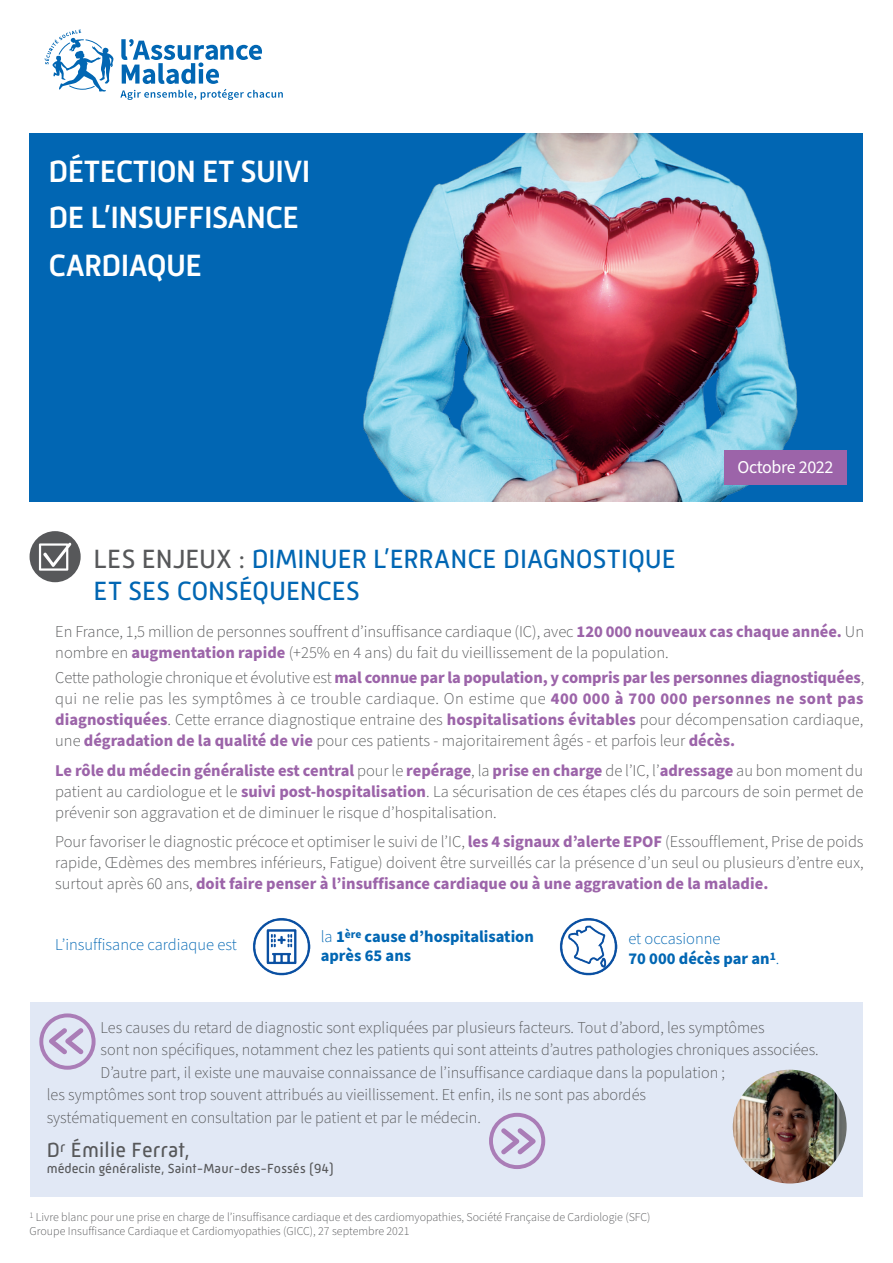
<style>
.page{position:relative;width:893px;height:1263px;background:#fff}
.page>*{position:absolute;margin:0;border:0;box-sizing:border-box;transform-origin:0 0}
.t1{font:500 31.5px/47.2px "Mic 32 New";letter-spacing:-.02em;color:#fff}
.t2{font:27px/31.5px "Mic 32 New";letter-spacing:-.005em;color:#0166b3}
.t3{font:21px "Mic 32 New";letter-spacing:.01em;color:#57585a}
.t4{font:18px "Source Sans Pro";letter-spacing:-.02em;color:#fff}
.t5{font:300 16.5px/21px "Source Sans Pro";color:#57585a;text-align:justify}
.t6{font:700 16.5px/19.5px "Source Sans Pro";color:#0166b3}
.t7{font:300 16.5px "Source Sans Pro";color:#0166b3}
.t8{font:13.5px "Mic 32 New";color:#57585a}
.t9{font:300 12px/14.4px "Source Sans Pro";color:#57585a}
.s1{color:#57585a}
.s2{font-weight:700;color:#9c64a9}
.s3{font-weight:300}
</style>
<div class="page">
<div style="left:30px;top:133px;width:833px;height:369px;background:#0166b3"></div>
<img style="left:363px;top:133px;width:435px;height:369px">
<svg style="left:120px;top:39px;width:163px;height:61px"></svg>
<svg style="left:44px;top:30px;width:70px;height:62px"></svg>
<div style="left:30px;top:1002px;width:833px;height:195px;background:#e1e8f5"></div>
<div style="left:30px;top:531px;width:51px;height:51px;background:#57585a;border-radius:50%"></div>
<svg style="left:39px;top:542px;width:32px;height:29px"></svg>
<div style="left:724px;top:450px;width:123px;height:35px;background:#9c64a9"></div>
<img style="left:733px;top:1070px;width:114px;height:113px;border-radius:57px">
<svg style="left:39px;top:1013px;width:57px;height:57px"></svg>
<svg style="left:489px;top:1113px;width:56px;height:56px"></svg>
<img style="left:253px;top:918px;width:57px;height:57px">
<img style="left:560px;top:918px;width:58px;height:57px">
<h1 class="t1" style="left:49px;top:148px;width:263px">DÉTECTION ET SUIVI<br>DE L’INSUFFISANCE<br>CARDIAQUE</h1>
<p class="t4" style="left:737px;top:455px;width:97px">Octobre 2022</p>
<h2 class="t2" style="left:94px;top:543px;width:584px"><span class="s1">LES ENJEUX :</span> DIMINUER L’ERRANCE DIAGNOSTIQUE<br>ET SES CONSÉQUENCES</h2>
<p class="t5" style="left:55px;top:622px;width:810px">En France, 1,5 million de personnes souffrent d’insuffisance cardiaque (IC), avec <span class="s2">120 000 nouveaux cas chaque année.</span> Un nombre en <span class="s2">augmentation rapide</span> (+25% en 4 ans) du fait du vieillissement de la population.</p>
<p class="t5" style="left:55px;top:668px;width:810px">Cette pathologie chronique et évolutive est <span class="s2">mal connue par la population, y compris par les personnes diagnostiquées</span>, qui ne relie pas les symptômes à ce trouble cardiaque. On estime que <span class="s2">400 000 à 700 000 personnes ne sont pas diagnostiquées</span>. Cette errance diagnostique entraine des <span class="s2">hospitalisations évitables</span> pour décompensation cardiaque, une <span class="s2">dégradation de la qualité de vie</span> pour ces patients - majoritairement âgés - et parfois leur <span class="s2">décès.</span></p>
<p class="t5" style="left:55px;top:760px;width:810px"><span class="s2">Le rôle du médecin généraliste est central</span> pour le <span class="s2">repérage</span>, la <span class="s2">prise en charge</span> de l’IC, l’<span class="s2">adressage</span> au bon moment du patient au cardiologue et le <span class="s2">suivi post-hospitalisation</span>. La sécurisation de ces étapes clés du parcours de soin permet de prévenir son aggravation et de diminuer le risque d’hospitalisation.</p>
<p class="t5" style="left:55px;top:832px;width:810px">Pour favoriser le diagnostic précoce et optimiser le suivi de l’IC, <span class="s2">les 4 signaux d’alerte EPOF</span> (Essoufflement, Prise de poids rapide, Œdèmes des membres inférieurs, Fatigue) doivent être surveillés car la présence d’un seul ou plusieurs d’entre eux, surtout après 60 ans, <span class="s2">doit faire penser à l’insuffisance cardiaque ou à une aggravation de la maladie.</span></p>
<p class="t7" style="left:55px;top:934px;width:183px">L’insuffisance cardiaque est</p>
<p class="t6" style="left:321px;top:927px;width:215px"><span class="s3">la</span> 1<sup>ère</sup> cause d’hospitalisation après 65 ans</p>
<p class="t6" style="left:628px;top:929px;width:153px"><span class="s3">et occasionne<br></span>70 000 décès par an<sup>1</sup><span class="s3">.</span></p>
<p class="t5" style="left:101px;top:1017px;width:665px">Les causes du retard de diagnostic sont expliquées par plusieurs facteurs. Tout d’abord, les symptômes</p>
<p class="t5" style="left:101px;top:1039px;width:720px">sont non spécifiques, notamment chez les patients qui sont atteints d’autres pathologies chroniques associées.</p>
<p class="t5" style="left:101px;top:1062px;width:626px">D’autre part, il existe une mauvaise connaissance de l’insuffisance cardiaque dans la population ;</p>
<p class="t5" style="left:47px;top:1084px;width:601px">les symptômes sont trop souvent attribués au vieillissement. Et enfin, ils ne sont pas abordés</p>
<p class="t5" style="left:47px;top:1107px;width:436px">systématiquement en consultation par le patient et par le médecin.</p>
<p class="t3" style="left:47px;top:1138px;width:145px">D<sup>r</sup> Émilie Ferrat,</p>
<p class="t8" style="left:47px;top:1161px;width:288px">médecin généraliste, Saint-Maur-des-Fossés (94)</p>
<p class="t9" style="left:30px;top:1210px;width:622px"><sup>1</sup> Livre blanc pour une prise en charge de l’insuffisance cardiaque et des cardiomyopathies, Société Française de Cardiologie (SFC)<br>Groupe Insuffisance Cardiaque et Cardiomyopathies (GICC), 27 septembre 2021</p>
</div>
